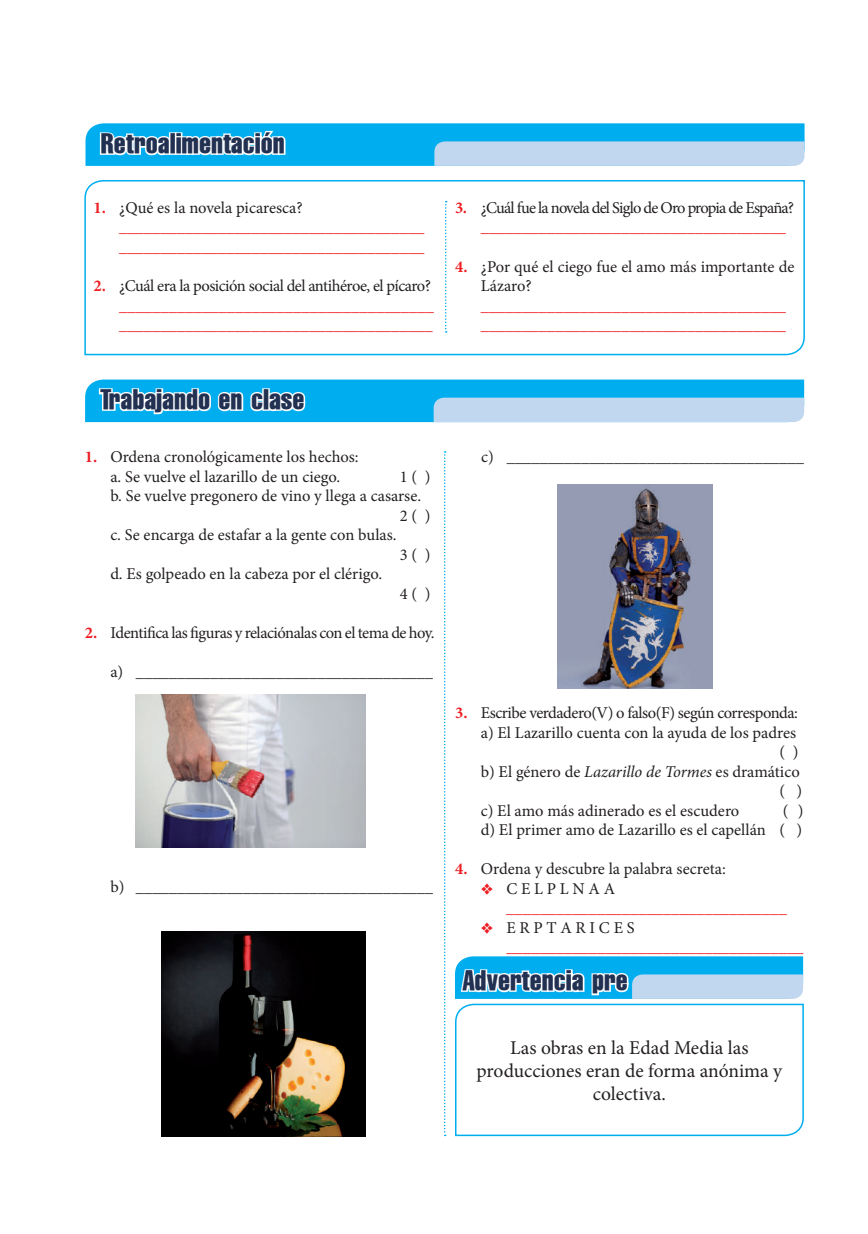
<style>
.page{position:relative;width:868px;height:1234px;background:#fff}
.page>*{position:absolute;margin:0;border:0;box-sizing:border-box;transform-origin:0 0}
.t1{font:27px "Triumvirate Compressed";color:#223152}
.t2{font:19.5px/22.5px "Minion Pro";color:#231f20;text-align:center}
.t3{font:16.5px/19.5px "Minion Pro";letter-spacing:-.005em;color:#231f20}
.t4{font:16.5px/19.5px "Minion Pro";letter-spacing:-.025em;color:#ee1d23}
.t5{font:16.5px/19.5px "Minion Pro";color:#ee1d23}
.t6{font:16.5px "Minion Pro";letter-spacing:-.03em;color:#231f20}
.t7{font:16.5px/19.5px "Minion Pro";letter-spacing:-.05em;color:#231f20}
.s1{font-weight:700}
.s2{color:#231f20}
.s3{font-weight:700;color:#ee1d23}
.s4{color:#ee1d23}
.s5{font-style:italic}
</style>
<div class="page">
<svg style="left:85px;top:379px;width:719px;height:44px;background:#58c4f1"></svg>
<svg style="left:455px;top:956px;width:348px;height:43px;background:#65c8f2"></svg>
<svg style="left:455px;top:1003px;width:349px;height:133px"></svg>
<svg style="left:85px;top:123px;width:719px;height:43px;background:#54c2f0"></svg>
<svg style="left:84px;top:180px;width:721px;height:176px"></svg>
<svg style="left:445px;top:201px;width:1px;height:131px"></svg>
<svg style="left:444px;top:451px;width:1px;height:684px"></svg>
<img style="left:135px;top:694px;width:231px;height:153px">
<img style="left:161px;top:931px;width:205px;height:204px">
<img style="left:557px;top:484px;width:155px;height:204px">
<h1 class="t1" style="left:100px;top:126px;width:186px">Retroalimentación</h1>
<p class="t5" style="left:119px;top:198px;width:307px;text-indent:-26px"><span class="s1">1.</span> <span class="s2">¿Qué es la novela picaresca? </span>_____________________________________ _____________________________________</p>
<p class="t4" style="left:119px;top:276px;width:316px;text-indent:-26px"><span class="s1">2.</span> <span class="s2">¿Cuál era la posición social del antihéroe, el pícaro? </span>______________________________________ ______________________________________</p>
<p class="t7" style="left:480px;top:198px;width:315px;text-indent:-26px"><span class="s3">3.</span> ¿Cuál fue la novela del Siglo de Oro propia de España? <span class="s4">_____________________________________</span></p>
<p class="t3" style="left:480px;top:256px;width:315px;text-indent:-26px"><span class="s3">4.</span> ¿Por qué el ciego fue el amo más importante de<br>Lázaro?</p>
<p class="t4" style="left:480px;top:295px;width:307px">_____________________________________ _____________________________________</p>
<h1 class="t1" style="left:100px;top:382px;width:206px">Trabajando en clase</h1>
<p class="t3" style="left:85px;top:447px;width:275px;text-align:center"><span class="s3">1.</span> Ordena cronológicamente los hechos: a. Se vuelve el lazarillo de un ciego.</p>
<p class="t3" style="left:400px;top:467px;width:32px">1 ( )</p>
<p class="t3" style="left:110px;top:486px;width:312px">b. Se vuelve pregonero de vino y llega a casarse.</p>
<p class="t3" style="left:400px;top:506px;width:32px">2 ( )</p>
<p class="t3" style="left:110px;top:525px;width:288px">c. Se encarga de estafar a la gente con bulas.</p>
<p class="t3" style="left:400px;top:545px;width:32px">3 ( )</p>
<p class="t3" style="left:110px;top:564px;width:273px">d. Es golpeado en la cabeza por el clérigo.</p>
<p class="t3" style="left:400px;top:584px;width:32px">4 ( )</p>
<p class="t6" style="left:85px;top:621px;width:351px"><span class="s3">2.</span> Identifica las figuras y relaciónalas con el tema de hoy.</p>
<p class="t3" style="left:110px;top:662px;width:324px">a) ____________________________________</p>
<p class="t3" style="left:110px;top:876px;width:324px">b) ____________________________________</p>
<p class="t3" style="left:481px;top:447px;width:324px">c) ____________________________________</p>
<p class="t6" style="left:455px;top:701px;width:344px"><span class="s3">3.</span> Escribe verdadero(V) o falso(F) según corresponda:</p>
<p class="t3" style="left:480px;top:722px;width:317px">a) El Lazarillo cuenta con la ayuda de los padres</p>
<p class="t3" style="left:779px;top:742px;width:20px">( )</p>
<p class="t3" style="left:480px;top:761px;width:320px">b) El género de <span class="s5">Lazarillo de Tormes</span> es dramático</p>
<p class="t3" style="left:779px;top:781px;width:24px">( )</p>
<p class="t3" style="left:480px;top:800px;width:260px">c) El amo más adinerado es el escudero</p>
<p class="t3" style="left:480px;top:800px;width:324px;text-align:right">( )<br>d) El primer amo de Lazarillo es el capellán ( )</p>
<p class="t3" style="left:506px;top:859px;width:221px;text-indent:-51px"><span class="s3">4.</span> Ordena y descubre la palabra secreta:<br>C E L P L N A A</p>
<p class="t4" style="left:506px;top:898px;width:282px">__________________________________</p>
<p class="t3" style="left:506px;top:917px;width:130px">E R P T A R I C E S</p>
<p class="t4" style="left:506px;top:937px;width:298px">____________________________________</p>
<h1 class="t1" style="left:462px;top:962px;width:167px">Advertencia pre</h1>
<p class="t2" style="left:476px;top:1036px;width:307px">Las obras en la Edad Media las producciones eran de forma anónima y colectiva.</p>
</div>
